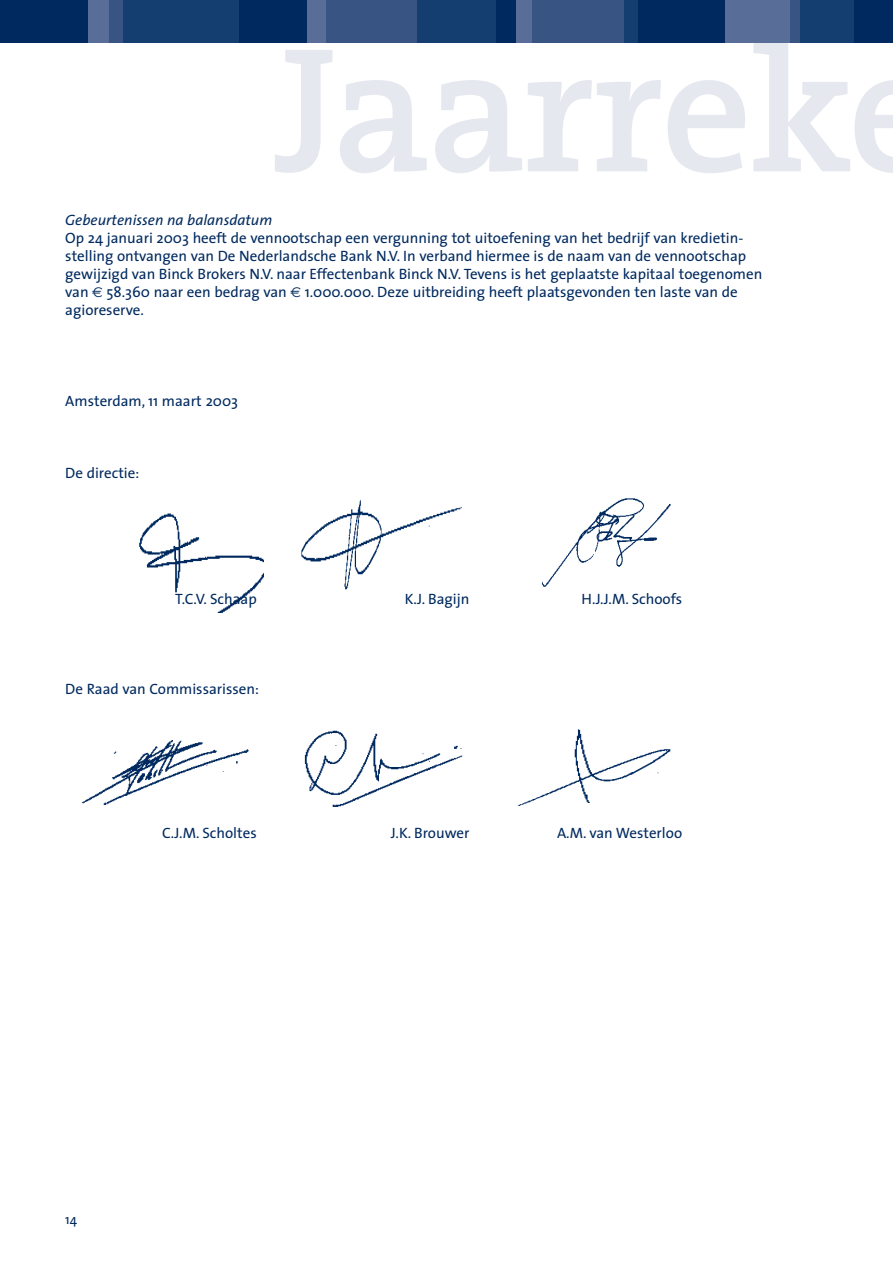
<style>
.page{position:relative;width:893px;height:1262px;background:#fff}
.page>*{position:absolute;margin:0;border:0;box-sizing:border-box;transform-origin:0 0}
.t1{font:600 180px "The Serif B6";letter-spacing:-.015em;color:#e6e8f0}
.t2{font:15px/18px "The Sans";color:#002a5f}
.t3{font:italic 15px "The Sans";color:#002a5f}
.t4{font:13.5px "The Sans";color:#002a5f}
.s1{font-family:"Euro Sans";font-size:14.25px}
</style>
<div class="page">
<div style="left:0;top:0;width:88px;height:43px;background:#002a5f"></div>
<div style="left:88px;top:0;width:21px;height:43px;background:#586d98"></div>
<div style="left:109px;top:0;width:15px;height:43px;background:#385483"></div>
<div style="left:124px;top:0;width:115px;height:43px;background:#143e70"></div>
<div style="left:239px;top:0;width:68px;height:43px;background:#002a5f"></div>
<div style="left:307px;top:0;width:19px;height:43px;background:#586d98"></div>
<div style="left:417px;top:0;width:79px;height:43px;background:#143e70"></div>
<div style="left:496px;top:0;width:20px;height:43px;background:#002a5f"></div>
<div style="left:516px;top:0;width:16px;height:43px;background:#586d98"></div>
<div style="left:532px;top:0;width:92px;height:43px;background:#385483"></div>
<div style="left:624px;top:0;width:14px;height:43px;background:#143e70"></div>
<div style="left:638px;top:0;width:87px;height:43px;background:#002a5f"></div>
<div style="left:725px;top:0;width:64px;height:43px;background:#586d98"></div>
<div style="left:790px;top:0;width:10px;height:43px;background:#385483"></div>
<div style="left:800px;top:0;width:53px;height:43px;background:#143e70"></div>
<div style="left:854px;top:0;width:38px;height:43px;background:#002a5f"></div>
<div style="left:326px;top:0;width:91px;height:43px;background:#385483"></div>
<img style="left:81px;top:740px;width:168px;height:65px">
<img style="left:304px;top:730px;width:159px;height:77px">
<img style="left:517px;top:729px;width:154px;height:77px">
<img style="left:139px;top:513px;width:125px;height:99px">
<img style="left:301px;top:500px;width:161px;height:90px">
<img style="left:542px;top:498px;width:129px;height:100px">
<h1 class="t1" style="left:273px;top:42px;width:581px">Jaarrek</h1>
<p class="t3" style="left:65px;top:215px;width:208px">Gebeurtenissen na balansdatum</p>
<p class="t2" style="left:65px;top:231px;width:698px">Op 24 januari 2003 heeft de vennootschap een vergunning tot uitoefening van het bedrijf van kredietin&shy;stelling ontvangen van De Nederlandsche Bank N.V. In verband hiermee is de naam van de vennootschap gewijzigd van Binck Brokers N.V. naar Effectenbank Binck N.V. Tevens is het geplaatste kapitaal toegenomen van <span class="s1">€</span> 58.360 naar een bedrag van <span class="s1">€</span> 1.000.000. Deze uitbreiding heeft plaatsgevonden ten laste van de agioreserve.</p>
<p class="t2" style="left:65px;top:393px;width:174px">Amsterdam, 11 maart 2003</p>
<p class="t2" style="left:65px;top:465px;width:75px">De directie:</p>
<p class="t2" style="left:175px;top:591px;width:83px">T.C.V. Schaap</p>
<p class="t2" style="left:405px;top:591px;width:66px">K.J. Bagijn</p>
<p class="t2" style="left:581px;top:591px;width:102px">H.J.J.M. Schoofs</p>
<p class="t2" style="left:65px;top:681px;width:195px">De Raad van Commissarissen:</p>
<p class="t2" style="left:162px;top:825px;width:96px">C.J.M. Scholtes</p>
<p class="t2" style="left:391px;top:825px;width:80px">J.K. Brouwer</p>
<p class="t2" style="left:557px;top:825px;width:127px">A.M. van Westerloo</p>
<p class="t4" style="left:65px;top:1214px;width:13px">14</p>
</div>
